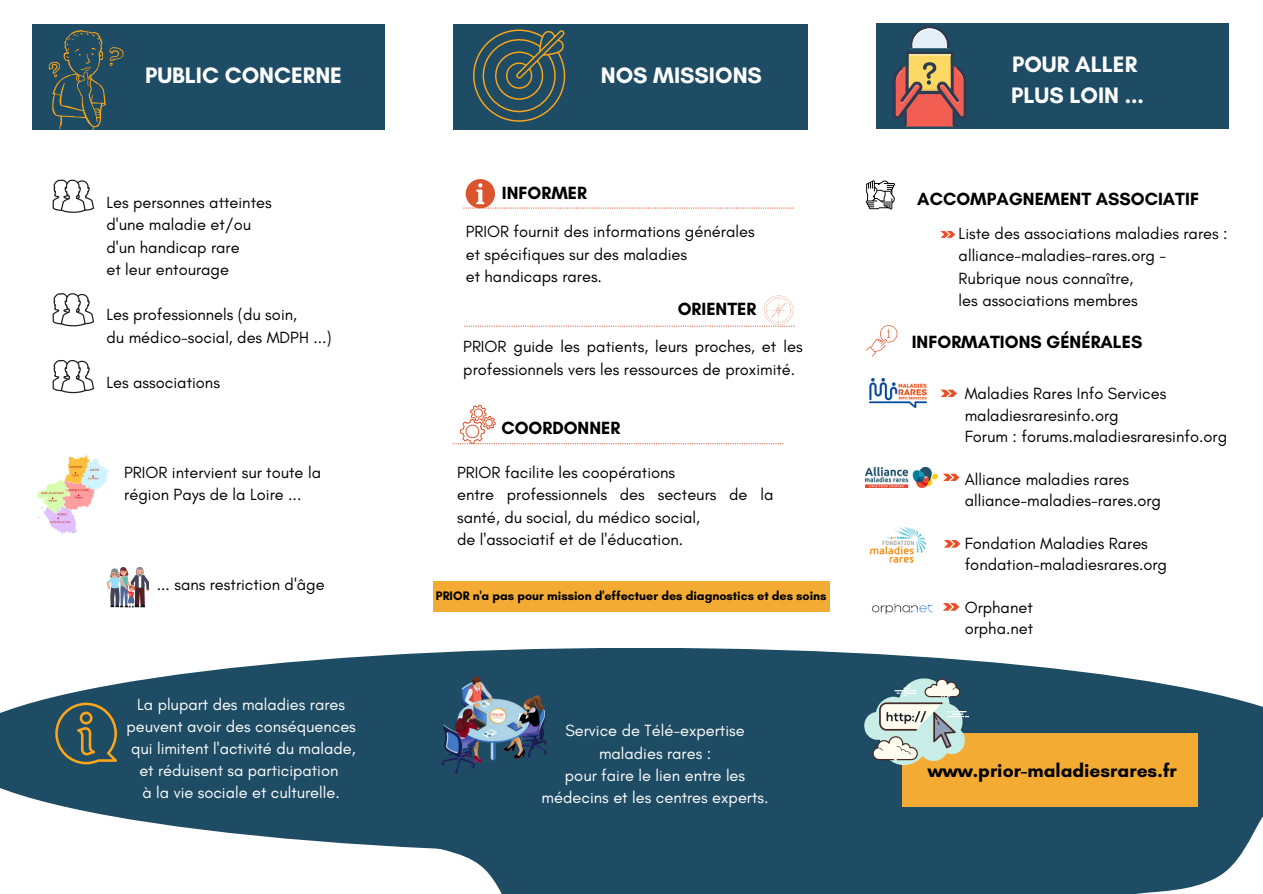
<style>
.page{position:relative;width:1263px;height:894px;background:#fff}
.page>*{position:absolute;margin:0;border:0;box-sizing:border-box;transform-origin:0 0}
.t1{font:700 22.8px/31.5px "Glacial Indifference";color:#fff}
.t2{font:700 19.2px "Glacial Indifference";color:#000}
.t3{font:700 18px "Glacial Indifference";color:#000}
.t4{font:16.5px/22.5px "Glacial Indifference";color:#000}
.t5{font:16.5px/22.2px "Glacial Indifference";color:#fff;text-align:center}
.t6{font:700 12.6px "Glacial Indifference";color:#000}
</style>
<div class="page">
<svg style="left:940px;top:231px;width:15px;height:7px"></svg>
<div style="left:32px;top:24px;width:352px;height:106px;background:#1e4c64"></div>
<svg style="left:48px;top:30px;width:76px;height:101px"></svg>
<div style="left:876px;top:23px;width:353px;height:105px;background:#1e4c64"></div>
<svg style="left:893px;top:25px;width:74px;height:101px"></svg>
<div style="left:453px;top:24px;width:355px;height:106px;background:#1e4c64"></div>
<svg style="left:473px;top:29px;width:92px;height:93px"></svg>
<svg style="left:53px;top:179px;width:41px;height:34px"></svg>
<svg style="left:53px;top:293px;width:41px;height:33px"></svg>
<svg style="left:53px;top:359px;width:41px;height:34px"></svg>
<img style="left:37px;top:455px;width:72px;height:79px">
<div style="left:519px;top:788px;width:744px;height:105px;background:#1e4c64"></div>
<svg style="left:455px;top:853px;width:64px;height:40px;fill:#1e4c64"></svg>
<svg style="left:107px;top:566px;width:42px;height:41px"></svg>
<svg style="left:0;top:648px;width:1263px;height:205px;fill:#1e4c64"></svg>
<svg style="left:55px;top:702px;width:62px;height:62px;background:#4a5d55"></svg>
<div style="left:433px;top:581px;width:396px;height:30px;background:#f3ab34"></div>
<svg style="left:464px;top:295px;width:330px;height:31px"></svg>
<svg style="left:453px;top:404px;width:330px;height:40px"></svg>
<svg style="left:866px;top:180px;width:29px;height:29px"></svg>
<svg style="left:940px;top:389px;width:17px;height:8px"></svg>
<svg style="left:943px;top:473px;width:16px;height:8px"></svg>
<svg style="left:944px;top:540px;width:16px;height:7px"></svg>
<svg style="left:866px;top:325px;width:31px;height:31px"></svg>
<svg style="left:463px;top:179px;width:330px;height:29px"></svg>
<svg style="left:1089px;top:782px;width:174px;height:111px"></svg>
<img style="left:441px;top:676px;width:110px;height:98px">
<svg style="left:943px;top:603px;width:16px;height:7px"></svg>
<img style="left:869px;top:378px;width:57px;height:30px">
<img style="left:866px;top:467px;width:72px;height:20px">
<img style="left:870px;top:527px;width:55px;height:36px">
<img style="left:872px;top:603px;width:61px;height:12px">
<div style="left:902px;top:733px;width:296px;height:73px;background:#f3ab34"></div>
<svg style="left:864px;top:676px;width:105px;height:91px"></svg>
<h1 class="t1" style="left:145px;top:59px;width:198px">PUBLIC CONCERNE</h1>
<h1 class="t1" style="left:601px;top:59px;width:163px">NOS MISSIONS</h1>
<h1 class="t1" style="left:1011px;top:48px;width:134px">POUR ALLER<br>PLUS LOIN ...</h1>
<p class="t4" style="left:106px;top:190px;width:167px">Les personnes atteintes d'une maladie et/ou d'un handicap rare<br>et leur entourage</p>
<p class="t4" style="left:106px;top:303px;width:227px">Les professionnels (du soin,<br>du médico-social, des MDPH ...)</p>
<p class="t4" style="left:106px;top:370px;width:115px">Les associations</p>
<p class="t4" style="left:124px;top:460px;width:198px">PRIOR intervient sur toute la région Pays de la Loire ...</p>
<p class="t4" style="left:157px;top:573px;width:170px">... sans restriction d'âge</p>
<p class="t5" style="left:126px;top:692px;width:231px">La plupart des maladies rares peuvent avoir des conséquences qui limitent l'activité du malade, et réduisent sa participation<br>à la vie sociale et culturelle.</p>
<p class="t3" style="left:502px;top:182px;width:87px">INFORMER</p>
<p class="t3" style="left:917px;top:187px;width:283px">ACCOMPAGNEMENT ASSOCIATIF</p>
<p class="t4" style="left:466px;top:220px;width:290px">PRIOR fournit des informations générales et spécifiques sur des maladies<br>et handicaps rares.</p>
<p class="t4" style="left:959px;top:222px;width:270px">Liste des associations maladies rares : alliance-maladies-rares.org -<br>Rubrique nous connaître,<br>les associations membres</p>
<p class="t3" style="left:678px;top:298px;width:80px">ORIENTER</p>
<p class="t4" style="left:463px;top:335px;width:341px">PRIOR guide les patients, leurs proches, et les professionnels vers les ressources de proximité.</p>
<p class="t3" style="left:501px;top:417px;width:120px">COORDONNER</p>
<p class="t4" style="left:457px;top:460px;width:318px">PRIOR facilite les coopérations<br>entre professionnels des secteurs de la santé, du social, du médico social,<br>de l'associatif et de l'éducation.</p>
<p class="t6" style="left:436px;top:587px;width:392px">PRIOR n'a pas pour mission d'effectuer des diagnostics et des soins</p>
<p class="t5" style="left:542px;top:718px;width:228px">Service de Télé-expertise maladies rares :<br>pour faire le lien entre les médecins et les centres experts.</p>
<p class="t3" style="left:912px;top:331px;width:232px">INFORMATIONS GÉNÉRALES</p>
<p class="t4" style="left:965px;top:382px;width:264px;line-height:21.3px">Maladies Rares Info Services maladiesraresinfo.org<br>Forum : forums.maladiesraresinfo.org</p>
<p class="t4" style="left:965px;top:468px;width:198px;line-height:21.3px">Alliance maladies rares alliance-maladies-rares.org</p>
<p class="t4" style="left:965px;top:532px;width:204px;line-height:21.3px">Fondation Maladies Rares fondation-maladiesrares.org</p>
<p class="t4" style="left:965px;top:596px;width:70px;line-height:21.3px">Orphanet orpha.net</p>
<p class="t2" style="left:928px;top:758px;width:251px">www.prior-maladiesrares.fr</p>
</div>
